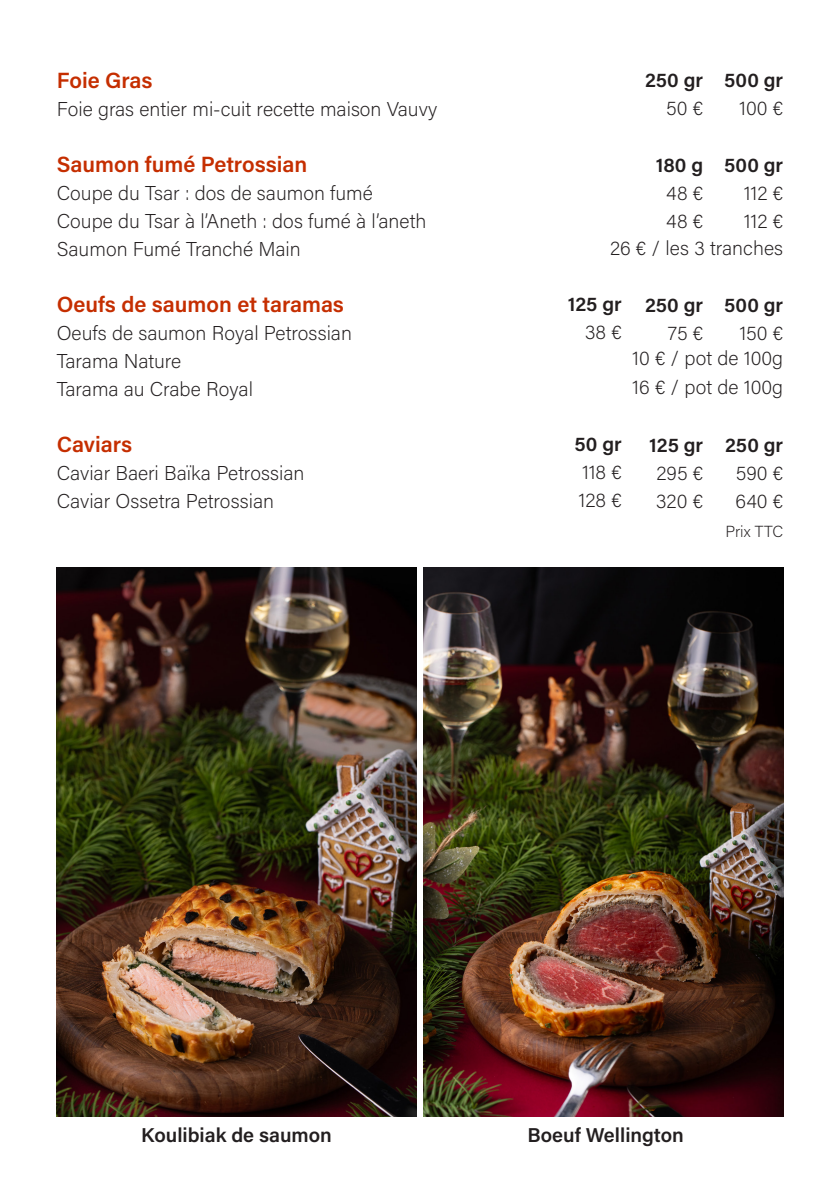
<style>
.page{position:relative;width:840px;height:1191px;background:#fff}
.page>*{position:absolute;margin:0;border:0;box-sizing:border-box;transform-origin:0 0}
.t1{font:600 22px "Acumin Pro";color:#c52e00}
.t2{font:200 20px "Acumin Pro";color:#231f20}
.t3{font:600 20px "Acumin Pro";color:#231f20}
.t4{font:200 16px "Acumin Pro";letter-spacing:-.01em;color:#231f20}
</style>
<div class="page">
<img style="left:57px;top:567px;width:359px;height:549px">
<img style="left:423px;top:567px;width:359px;height:549px">
<p class="t1" style="left:57px;top:65px;width:97px">Foie Gras</p>
<p class="t2" style="left:57px;top:95px;width:382px">Foie gras entier mi-cuit recette maison Vauvy</p>
<p class="t1" style="left:57px;top:149px;width:252px">Saumon fumé Petrossian</p>
<p class="t2" style="left:57px;top:179px;width:317px">Coupe du Tsar : dos de saumon fumé</p>
<p class="t2" style="left:57px;top:207px;width:371px">Coupe du Tsar à l’Aneth : dos fumé à l’aneth</p>
<p class="t2" style="left:57px;top:235px;width:245px">Saumon Fumé Tranché Main</p>
<p class="t1" style="left:57px;top:289px;width:288px">Oeufs de saumon et taramas</p>
<p class="t2" style="left:57px;top:319px;width:297px">Oeufs de saumon Royal Petrossian</p>
<p class="t2" style="left:57px;top:347px;width:126px">Tarama Nature</p>
<p class="t2" style="left:57px;top:375px;width:198px">Tarama au Crabe Royal</p>
<p class="t1" style="left:57px;top:429px;width:77px">Caviars</p>
<p class="t2" style="left:57px;top:459px;width:249px">Caviar Baeri Baïka Petrossian</p>
<p class="t2" style="left:57px;top:487px;width:219px">Caviar Ossetra Petrossian</p>
<p class="t3" style="left:644px;top:66px;width:59px">250 gr</p>
<p class="t2" style="left:665px;top:95px;width:38px">50 €</p>
<p class="t3" style="left:655px;top:150px;width:49px">180 g</p>
<p class="t2" style="left:666px;top:179px;width:38px">48 €</p>
<p class="t2" style="left:666px;top:207px;width:38px">48 €</p>
<p class="t3" style="left:723px;top:66px;width:61px">500 gr</p>
<p class="t2" style="left:738px;top:95px;width:46px">100 €</p>
<p class="t3" style="left:723px;top:150px;width:61px">500 gr</p>
<p class="t2" style="left:743px;top:179px;width:41px">112 €</p>
<p class="t2" style="left:743px;top:207px;width:41px">112 €</p>
<p class="t2" style="left:609px;top:235px;width:174px">26 € / les 3 tranches</p>
<p class="t3" style="left:567px;top:290px;width:55px">125 gr</p>
<p class="t2" style="left:584px;top:318px;width:38px">38 €</p>
<p class="t3" style="left:644px;top:290px;width:59px">250 gr</p>
<p class="t2" style="left:667px;top:319px;width:37px">75 €</p>
<p class="t3" style="left:723px;top:290px;width:61px">500 gr</p>
<p class="t2" style="left:739px;top:319px;width:45px">150 €</p>
<p class="t2" style="left:631px;top:344px;width:152px">10 € / pot de 100g</p>
<p class="t2" style="left:631px;top:373px;width:152px">16 € / pot de 100g</p>
<p class="t3" style="left:574px;top:430px;width:49px">50 gr</p>
<p class="t2" style="left:581px;top:458px;width:41px">118 €</p>
<p class="t2" style="left:578px;top:486px;width:45px">128 €</p>
<p class="t3" style="left:648px;top:430px;width:55px">125 gr</p>
<p class="t2" style="left:656px;top:459px;width:48px">295 €</p>
<p class="t2" style="left:655px;top:487px;width:49px">320 €</p>
<p class="t3" style="left:724px;top:430px;width:59px">250 gr</p>
<p class="t2" style="left:735px;top:459px;width:49px">590 €</p>
<p class="t2" style="left:735px;top:487px;width:49px">640 €</p>
<p class="t4" style="left:725px;top:520px;width:59px">Prix TTC</p>
<p class="t3" style="left:141px;top:1121px;width:192px">Koulibiak de saumon</p>
<p class="t3" style="left:527px;top:1121px;width:158px">Boeuf Wellington</p>
</div>
